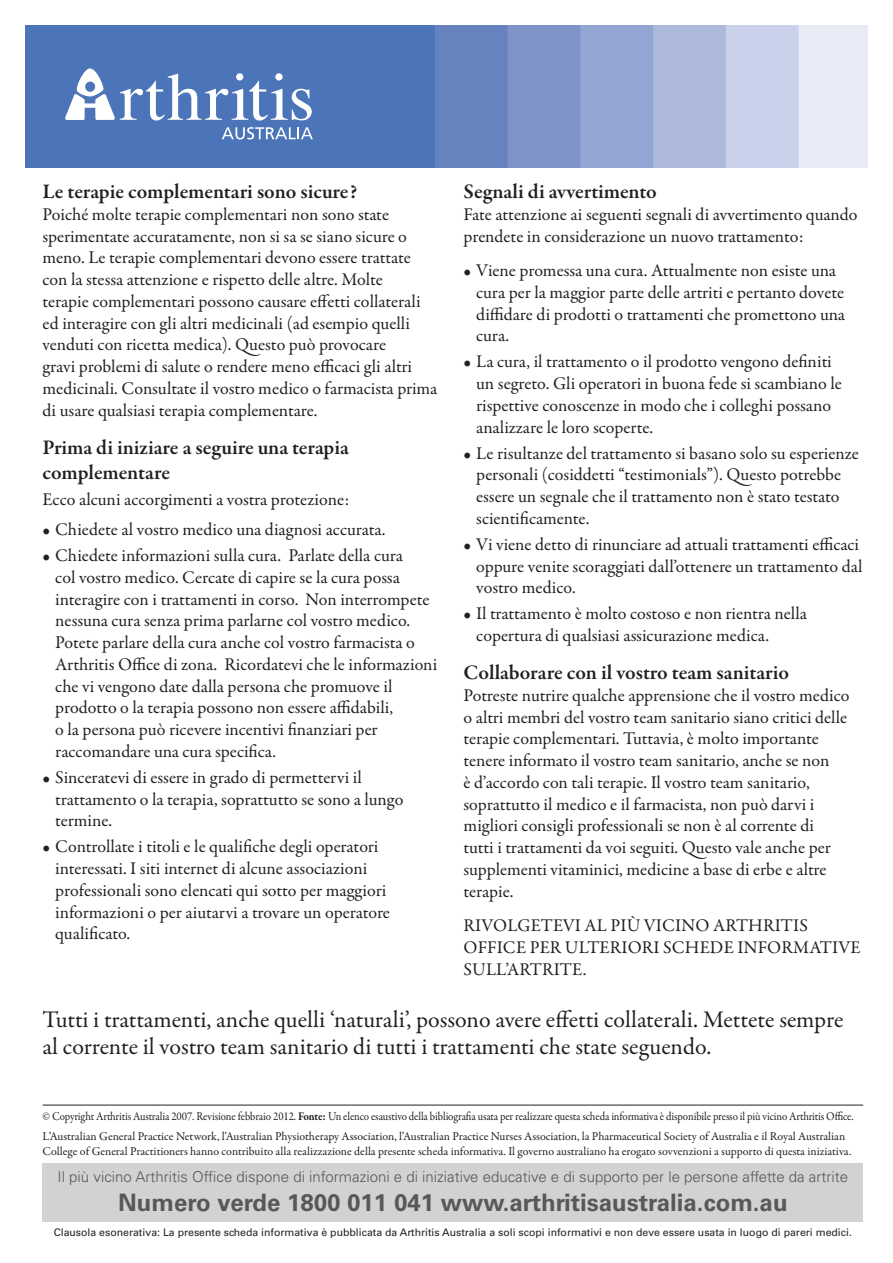
<style>
.page{position:relative;width:893px;height:1263px;background:#fff}
.page>*{position:absolute;margin:0;border:0;box-sizing:border-box;transform-origin:0 0}
.t1{font:24px/27px "Garamond Premr Pro";letter-spacing:-.005em;color:#231f20}
.t2{font:700 24px "Univers LT Std";color:#57585a}
.t3{font:600 21px/25.2px "Garamond Premr Pro";color:#231f20}
.t4{font:18px/21.8px "Garamond Premr Pro";color:#231f20}
.t5{font:300 15px "Univers LT Std";color:#57585a}
.t6{font:12px/19.2px "Garamond Premr Pro";letter-spacing:-.005em;color:#231f20;scale:.91 1}
.t7{font:12px "Garamond Premr Pro";letter-spacing:-.005em;color:#231f20}
.t8{font:10.5px "Univers LT Std";color:#231f20}
.s1{font-weight:700}
</style>
<div class="page">
<div style="left:43px;top:1163px;width:820px;height:59px;background:#d1d2d4"></div>
<hr style="left:43px;top:1105px;width:820px;height:1px;background:#231f20">
<img style="left:26px;top:26px;width:841px;height:142px">
<svg style="left:65px;top:68px;width:247px;height:53px"></svg>
<svg style="left:222px;top:127px;width:91px;height:12px"></svg>
<p class="t3" style="left:43px;top:179px;width:316px">Le terapie complementari sono sicure?</p>
<p class="t4" style="left:43px;top:204px;width:396px">Poiché molte terapie complementari non sono state sperimentate accuratamente, non sasi se siano sicure o meno. Le terapie complementari devono essere trattate con la stessa attenzione e rispetto delle altre. Molte<br>terapie complementari possono causare effetti collaterali ed interagire con gli altri medicinali (ad esempio quelli venduti con ricetta medica .) Questo può provocare<br>gravi problemi di salute o rendere meno efficaci gli altri medicinali. Consultate il vostro medico o farmacista prima di usare qualsiasi terapia complementare.</p>
<p class="t3" style="left:43px;top:435px;width:308px">Prima di iniziare a seguire una terapia complementare</p>
<p class="t4" style="left:43px;top:489px;width:308px">Ecco alcuni accorgimenti a vostra protezione:</p>
<p class="t4" style="left:43px;top:519px;width:345px">• Chiedete al vostro medico una diagnosi accurata.</p>
<p class="t4" style="left:55px;top:545px;width:384px;text-indent:-13px">• Chiedete informazioni sulla cura. Parlate della cura<br>col vostro medico. Cercate di capire se la cura possa interagire con i trattamenti in corso. Non interrompete nessuna cura senza prima parlarne col vostro medico.<br>Potete parlare della cura anche col vostro farmacista o Arthritis Office di zona. Ricordatevi che le informazioni che vi vengono date dalla persona che promuove il prodotto lao terapia possono non essere affidabili,<br>lao persona può ricevere incentivi finanziari per raccomandare una cura specifica.</p>
<p class="t4" style="left:55px;top:767px;width:350px;text-indent:-13px">• Sinceratevi di essere in grado di permettervi il trattamento lao terapia, soprattutto se sono a lungo termine.</p>
<p class="t4" style="left:55px;top:836px;width:336px;text-indent:-13px">• Controllate i titoli e le qualifiche degli operatori interessati I. siti internet di alcune associazioni professionali sono elencati qui sotto per maggiori informazioni o per aiutarvi a trovare un operatore qualificato.</p>
<p class="t3" style="left:463px;top:179px;width:195px">Segnali di avvertimento</p>
<p class="t4" style="left:463px;top:204px;width:396px">Fate attenzione ai seguenti segnali di avvertimento quando prendete in considerazione un nuovo trattamento:</p>
<p class="t4" style="left:476px;top:260px;width:370px;text-indent:-13px">• Viene promessa una cura. Attualmente non esiste una cura per la maggior parte delle artriti e pertanto dovete diffidare di prodotti o trattamenti che promettono una cura.</p>
<p class="t4" style="left:476px;top:351px;width:367px;text-indent:-13px">• La cura, il trattamento o il prodotto vengono definiti un segreto. Gli operatori in buona fede si scambiano le rispettive conoscenze in modo che i colleghi possano analizzare le loro scoperte.</p>
<p class="t4" style="left:476px;top:442px;width:384px;text-indent:-13px">• Le risultanze del trattamento si basano solo su esperienze personali (cosiddetti “testimonials”). Questo potrebbe essere un segnale che il trattamento non è stato testato scientificamente.</p>
<p class="t4" style="left:476px;top:534px;width:388px;text-indent:-13px">• Vi viene detto di rinunciare ad attuali trattamenti efficaci oppure venite scoraggiati dall’ottenere un trattamento dal vostro medico.</p>
<p class="t4" style="left:476px;top:603px;width:332px;text-indent:-13px">• Il trattamento è molto costoso e non rientra nella copertura di qualsiasi assicurazione medica.</p>
<p class="t3" style="left:463px;top:660px;width:327px">Collaborare con il vostro team sanitario</p>
<p class="t4" style="left:463px;top:685px;width:388px">Potreste nutrire qualche apprensione che il vostro medico o altri membri del vostro team sanitario siano critici delle terapie complementari. Tuttavia è, molto importante tenere informato il vostro team sanitario, anche se non<br>’dè accordo con tali terapie Il. vostro team sanitario, soprattutto il medico ile farmacista, non può darvi i migliori consigli professionali se non è al corrente di<br>tutti i trattamenti da voi seguiti. Questo vale anche per supplementi vitaminici, medicine a base di erbe e altre terapie.</p>
<p class="t4" style="left:463px;top:915px;width:398px">RIVOLGETEVI AL PIÙ VICINO ARTHRITIS<br>OFFICE PER ULTERIORI SCHEDE INFORMATIVE<br>SULL’ARTRITE.</p>
<h1 class="t1" style="left:43px;top:1006px;width:802px">Tutti i trattamenti, anche quelli ‘naturali,’ possono avere effetti collaterali. Mettete sempre al corrente il vostro team sanitario di tutti i trattamenti che state seguendo.</h1>
<p class="t6" style="left:43px;top:1107px;width:893px">© Copyright Arthritis Australia 2007. Revisione febbraio 2012. <span class="s1">Fonte:</span> Un elenco esaustivo della bibliografia usata per realizzare questa scheda informativa è disponibile presso il più vicino Arthritis Office. ’LAustralian General Practice Network ’l, Australian Physiotherapy Association ’l, Australian Practice Nurses Association la, Pharmaceutical Society of Australia ile Royal Australian</p>
<p class="t7" style="left:43px;top:1143px;width:810px">College of General Practitioners hanno contribuito alla realizzazione della presente scheda informativa Il. governo australiano ha erogato sovvenzioni a supporto di questa iniziativa.</p>
<p class="t5" style="left:58px;top:1168px;width:792px">Il più vicino Arthritis Office dispone di informazioni e di iniziative educative e di supporto per le persone affette da artrite</p>
<h1 class="t2" style="left:118px;top:1188px;width:671px">Numero verde 1800 011 041 www.arthritisaustralia.com.au</h1>
<p class="t8" style="left:54px;top:1226px;width:800px">Clausola esonerativa: La presente scheda informativa è pubblicata da Arthritis Australia a soli scopi informativi e non deve essere usata in luogo di pareri medici.</p>
</div>
